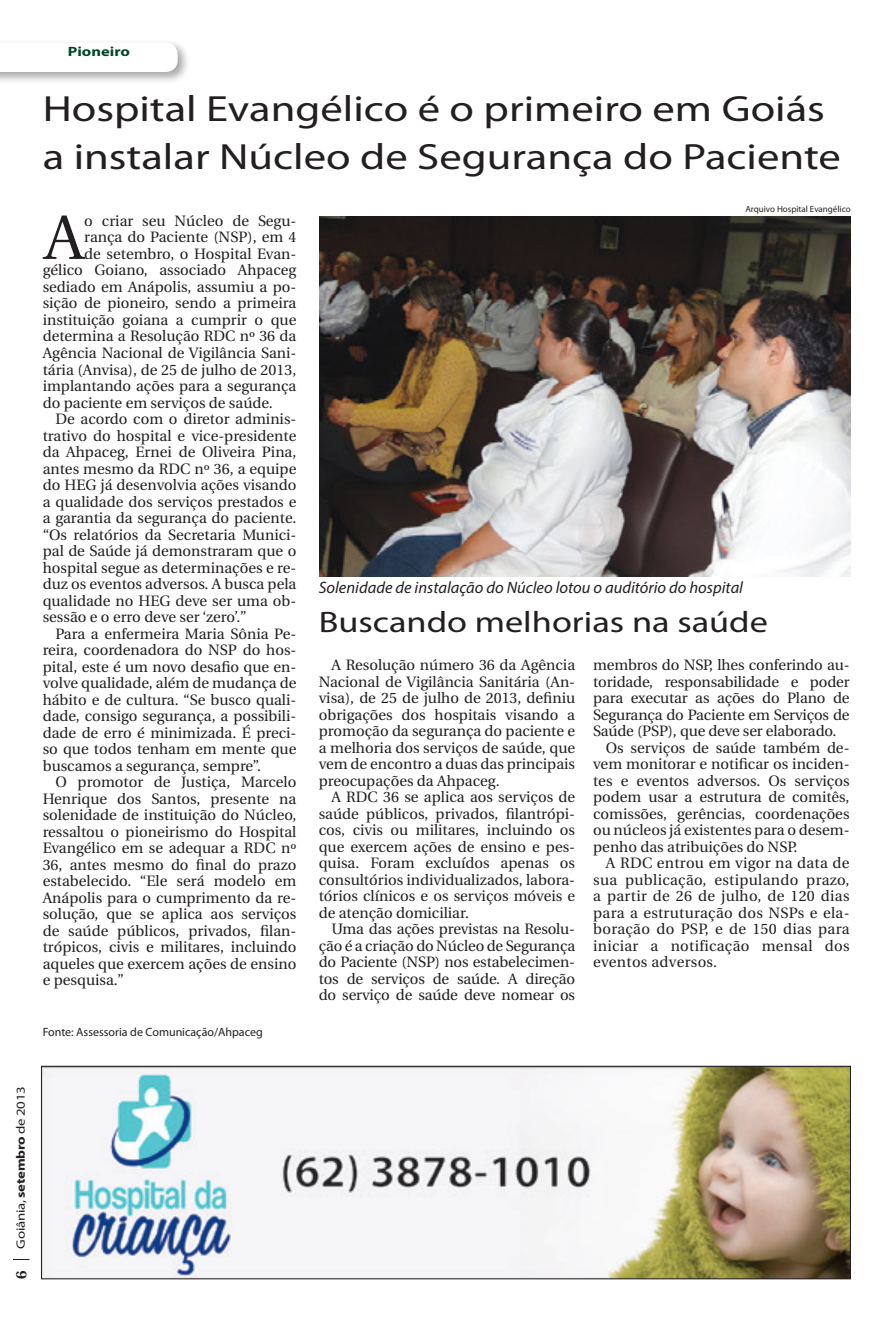
<style>
.page{position:relative;width:893px;height:1319px;background:#fff}
.page>*{position:absolute;margin:0;border:0;box-sizing:border-box;transform-origin:0 0}
.t1{font:62.7px "Utopia";color:#231f20}
.t2{font:36.6px "Myriad Pro";color:#231f20;scale:1.22 1}
.t3{font:29.7px "Myriad Pro";color:#231f20;scale:1.22 1}
.t4{font:italic 16.5px "Myriad Pro";color:#231f20}
.t5{font:15px/16.5px "Utopia";color:#231f20;text-align:justify}
.t6{font:700 15px "Utopia";color:#231f20}
.t7{font:700 13.5px "Myriad Pro";color:#014829;scale:1.22 1}
.t8{font:12.15px "Myriad Pro";letter-spacing:-.02em;color:#231f20;scale:1.22 1}
.t9{font:12px "Myriad Pro";color:#231f20}
.t10{font:9px "Myriad Pro";color:#231f20}
.s1{font-weight:700}
</style>
<div class="page">
<img style="left:43px;top:1067px;width:806px;height:209px">
<div style="left:41px;top:1065px;width:810px;height:213px;border:1px solid #231f20"></div>
<img style="left:320px;top:216px;width:531px;height:360px">
<div style="left:0;top:39px;width:190px;height:45px;background:#231f20;opacity:.4"></div>
<svg style="left:0;top:43px;width:178px;height:29px"></svg>
<p class="t7" style="left:68px;top:43px;width:52px">Pioneiro</p>
<p class="t2" style="left:43px;top:86px;width:643px">Hospital Evangélico é o primeiro em Goiás</p>
<p class="t2" style="left:43px;top:134px;width:656px">a instalar Núcleo de Segurança do Paciente</p>
<p class="t1" style="left:45px;top:203px;width:41px">A</p>
<p class="t5" style="left:84px;top:213px;width:214px">o criar seu Núcleo de Segu-</p>
<p class="t5" style="left:84px;top:229px;width:214px">rança do Paciente (NSP), em 4</p>
<p class="t5" style="left:84px;top:246px;width:214px">de setembro, o Hospital Evan-</p>
<p class="t5" style="left:43px;top:262px;width:255px">gélico Goiano, associado Ahpaceg</p>
<p class="t5" style="left:43px;top:279px;width:255px">sediado em Anápolis, assumiu a po-</p>
<p class="t5" style="left:43px;top:295px;width:255px">sição de pioneiro, sendo a primeira</p>
<p class="t5" style="left:43px;top:312px;width:255px">instituição goiana a cumprir o que</p>
<p class="t5" style="left:43px;top:328px;width:255px">determina a Resolução RDC nº 36 da</p>
<p class="t5" style="left:43px;top:345px;width:255px">Agência Nacional de Vigilância Sani-</p>
<p class="t5" style="left:43px;top:361px;width:255px">tária (Anvisa), de 25 de julho de 2013,</p>
<p class="t5" style="left:43px;top:378px;width:255px">implantando ações para a segurança</p>
<p class="t5" style="left:43px;top:394px;width:232px">do paciente em serviços de saúde.</p>
<p class="t5" style="left:43px;top:411px;width:255px;text-indent:13px">De acordo com o diretor adminis&shy;trativo do hospital e vice-presidente da Ahpaceg, Ernei de Oliveira Pina, antes mesmo da RDC nº 36, a equipe do HEG já desenvolvia ações visando a qualidade dos serviços prestados e a garantia da segurança do paciente. “Os relatórios da Secretaria Munici&shy;pal de Saúde já demonstraram que o hospital segue as determinações e re&shy;duz os eventos adversos. A busca pela qualidade no HEG deve ser uma ob&shy;sessão e o erro deve ser ‘zero’.”</p>
<p class="t5" style="left:43px;top:625px;width:255px;text-indent:13px">Para a enfermeira Maria Sônia Pe&shy;reira, coordenadora do NSP do hos&shy;pital, este é um novo desafio que en&shy;volve qualidade, além de mudança de hábito e de cultura. “Se busco quali&shy;dade, consigo segurança, a possibili&shy;dade de erro é minimizada. É preci&shy;so que todos tenham em mente que buscamos a segurança, sempre”.</p>
<p class="t5" style="left:43px;top:774px;width:255px;text-indent:13px">O promotor de Justiça, Marcelo Henrique dos Santos, presente na solenidade de instituição do Núcleo, ressaltou o pioneirismo do Hospital Evangélico em se adequar a RDC nº 36, antes mesmo do final do prazo estabelecido. “Ele será modelo em Anápolis para o cumprimento da re&shy;solução, que se aplica aos serviços de saúde públicos, privados, filan&shy;trópicos, civis e militares, incluindo aqueles que exercem ações de ensino e pesquisa.”</p>
<p class="t9" style="left:43px;top:1024px;width:222px">Fonte: Assessoria de Comunicação/Ahpaceg</p>
<p class="t10" style="left:745px;top:203px;width:107px">Arquivo Hospital Evangélico</p>
<p class="t4" style="left:319px;top:577px;width:426px">Solenidade de instalação do Núcleo lotou o auditório do hospital</p>
<p class="t3" style="left:319px;top:603px;width:370px">Buscando melhorias na saúde</p>
<p class="t5" style="left:319px;top:657px;width:258px;text-indent:13px">A Resolução número 36 da Agência Nacional de Vigilância Sanitária (An&shy;visa), de 25 de julho de 2013, definiu obrigações dos hospitais visando a promoção da segurança do paciente e a melhoria dos serviços de saúde, que vem de encontro a duas das principais preocupações da Ahpaceg.</p>
<p class="t5" style="left:319px;top:789px;width:258px;text-indent:13px">A RDC 36 se aplica aos serviços de saúde públicos, privados, filantrópi&shy;cos, civis ou militares, incluindo os que exercem ações de ensino e pes&shy;quisa. Foram excluídos apenas os consultórios individualizados, labora&shy;tórios clínicos e os serviços móveis e de atenção domiciliar.</p>
<p class="t5" style="left:319px;top:921px;width:258px;text-indent:13px">Uma das ações previstas na Resolu&shy;ção é a criação do Núcleo de Segurança do Paciente (NSP) nos estabelecimen&shy;tos de serviços de saúde. A direção do serviço de saúde deve nomear os</p>
<p class="t5" style="left:593px;top:657px;width:258px">membros do NSP, lhes conferindo au&shy;toridade, responsabilidade e poder para executar as ações do Plano de Segurança do Paciente em Serviços de Saúde (PSP), que deve ser elaborado.</p>
<p class="t5" style="left:593px;top:739px;width:258px;text-indent:13px">Os serviços de saúde também de&shy;vem monitorar e notificar os inciden&shy;tes e eventos adversos. Os serviços podem usar a estrutura de comitês, comissões, gerências, coordenações ou núcleos já existentes para o desem&shy;penho das atribuições do NSP.</p>
<p class="t5" style="left:593px;top:855px;width:258px;text-indent:13px">A RDC entrou em vigor na data de sua publicação, estipulando prazo, a partir de 26 de julho, de 120 dias para a estruturação dos NSPs e ela&shy;boração do PSP, e de 150 dias para iniciar a notificação mensal dos eventos adversos.</p>
<p class="t8" style="left:13px;top:1248px;width:134px;rotate:-90deg">Goiânia, <span class="s1">setembro</span> de 2013</p>
<p class="t6" style="left:13px;top:1278px;width:10px;rotate:-90deg">6</p>
</div>
